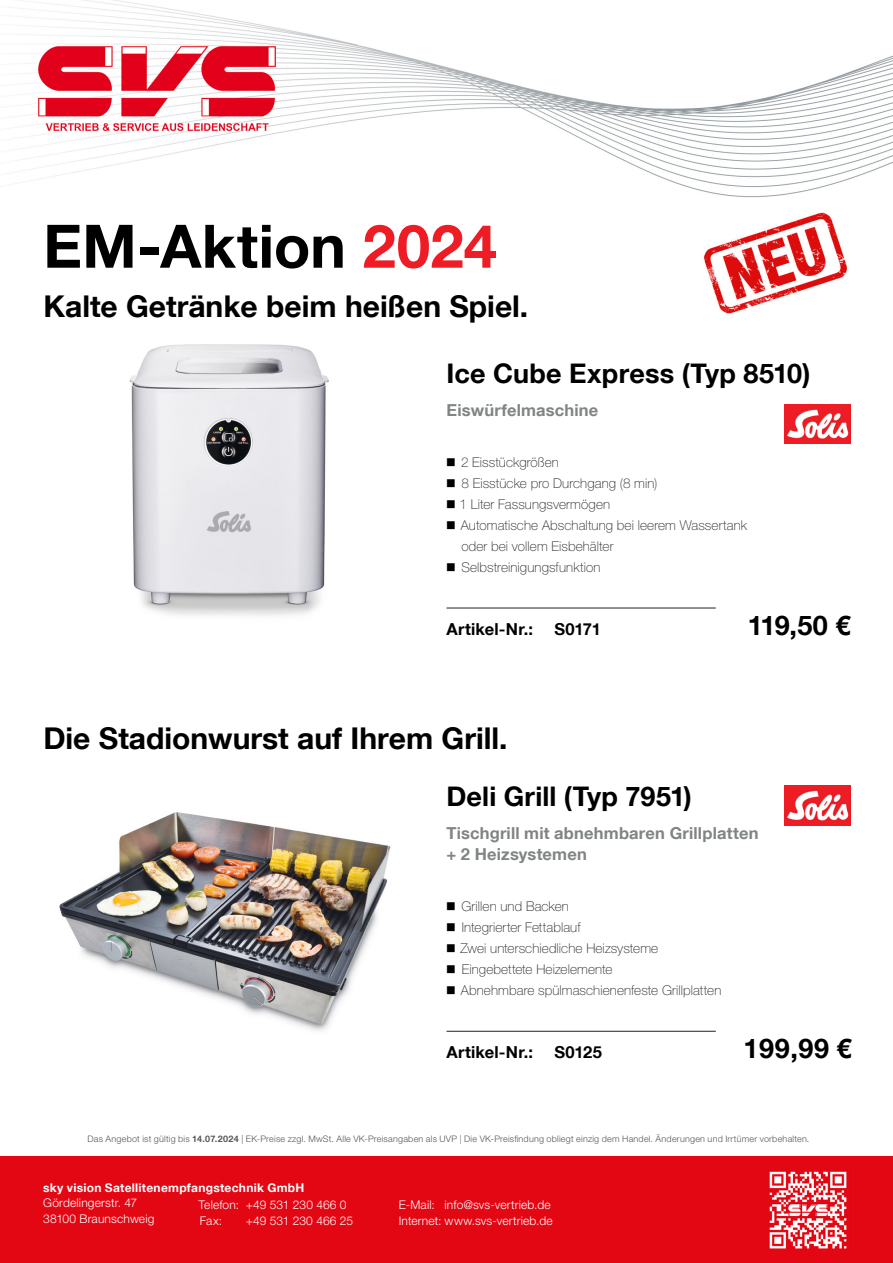
<style>
.page{position:relative;width:893px;height:1263px;background:#fff}
.page>*{position:absolute;margin:0;border:0;box-sizing:border-box;transform-origin:0 0}
.t1{font:700 60px "Helvetica Neue LT Com";color:#000001}
.t2{font:700 30px "Helvetica Neue LT Com";color:#000}
.Überschrift{font:700 27px "Helvetica Neue LT Com";letter-spacing:.005em;color:#000}
.Preise{font:700 27px "Helvetica Neue LT Com";letter-spacing:.02em;color:#000}
.Unterüberschrift{font:700 16.5px/21px "Helvetica Neue LT Com";letter-spacing:.01em;color:#818485}
.Unterüberschrift-2{font:700 16.5px "Helvetica Neue LT Com";letter-spacing:.01em;color:#000001}
.t3{font:100 13.5px/21px "Helvetica Neue";letter-spacing:.01em;color:#231f20}
.t4{font:300 12px/15.8px "Helvetica Neue LT Std";letter-spacing:.015em;color:#fff}
.t5{font:700 12px "Helvetica Neue LT Com";letter-spacing:.025em;color:#fff}
.Kleingeschrieben{font:300 9px "Helvetica Neue LT Std";letter-spacing:.025em;color:#57585a}
.s1{color:#ee1c25}
.s2{font-family:"Minion Pro";font-weight:400;font-size:27px;color:#000}
.s3{font-family:"Helvetica Neue LT Com";font-weight:700}
</style>
<div class="page">
<img style="left:29px;top:0;width:863px;height:198px">
<div style="left:0;top:1157px;width:893px;height:106px;background:#e30613"></div>
<img style="left:769px;top:1171px;width:78px;height:78px">
<img style="left:129px;top:344px;width:200px;height:272px">
<img style="left:59px;top:812px;width:332px;height:219px">
<hr style="left:446px;top:1031px;width:270px;height:1px;background:#231f20">
<hr style="left:446px;top:608px;width:270px;height:1px;background:#231f20">
<img style="left:704px;top:212px;width:143px;height:102px">
<img style="left:784px;top:404px;width:66px;height:40px">
<img style="left:784px;top:785px;width:66px;height:40px">
<p class="t1" style="left:43px;top:208px;width:455px">EM-Aktion <span class="s1">2024</span></p>
<h2 class="t2" style="left:43px;top:287px;width:486px">Kalte Getränke beim heißen Spiel.</h2>
<p class="Überschrift" style="left:446px;top:356px;width:365px">Ice Cube Express (Typ 8510)</p>
<p class="Unterüberschrift" style="left:446px;top:399px;width:153px">Eiswürfelmaschine</p>
<p class="t3" style="left:445px;top:452px;width:115px"><span class="s2">■</span> 2 Eisstückgrößen</p>
<p class="t3" style="left:445px;top:473px;width:214px"><span class="s2">■</span> 8 Eisstücke pro Durchgang (8 min)</p>
<p class="t3" style="left:445px;top:494px;width:166px"><span class="s2">■</span> 1 Liter Fassungsvermögen</p>
<p class="t3" style="left:461px;top:515px;width:287px;text-indent:-16px"><span class="s2">■</span> Automatische Abschaltung bei leerem Wassertank oder bei vollem Eisbehälter</p>
<p class="t3" style="left:445px;top:557px;width:157px"><span class="s2">■</span> Selbstreinigungsfunktion</p>
<p class="Unterüberschrift-2" style="left:446px;top:619px;width:88px">Artikel-Nr.:</p>
<p class="Unterüberschrift-2" style="left:554px;top:619px;width:48px">S0171</p>
<h2 class="t2" style="left:43px;top:719px;width:466px">Die Stadionwurst auf Ihrem Grill.</h2>
<p class="Überschrift" style="left:446px;top:779px;width:247px">Deli Grill (Typ 7951)</p>
<p class="Preise" style="left:748px;top:608px;width:104px">119,50 €</p>
<p class="Unterüberschrift" style="left:446px;top:822px;width:313px">Tischgrill mit abnehmbaren Grillplatten + 2 Heizsystemen</p>
<p class="t3" style="left:445px;top:896px;width:125px"><span class="s2">■</span> Grillen und Backen</p>
<p class="t3" style="left:445px;top:917px;width:137px"><span class="s2">■</span> Integrierter Fettablauf</p>
<p class="t3" style="left:445px;top:938px;width:214px"><span class="s2">■</span> Zwei unterschiedliche Heizsysteme</p>
<p class="t3" style="left:445px;top:959px;width:169px"><span class="s2">■</span> Eingebettete Heizelemente</p>
<p class="t3" style="left:445px;top:980px;width:277px"><span class="s2">■</span> Abnehmbare spülmaschienenfeste Grillplatten</p>
<p class="Unterüberschrift-2" style="left:446px;top:1042px;width:88px">Artikel-Nr.:</p>
<p class="Unterüberschrift-2" style="left:554px;top:1042px;width:49px">S0125</p>
<p class="Preise" style="left:744px;top:1031px;width:109px">199,99 €</p>
<p class="Kleingeschrieben" style="left:87px;top:1133px;width:723px">Das Angebot ist gültig bis <span class="s3">14.07.2024</span> | EK-Preise zzgl. MwSt. Alle VK-Preisangaben als UVP | Die VK-Preisfindung obliegt einzig dem Handel. Änderungen und Irrtümer vorbehalten.</p>
<p class="t5" style="left:43px;top:1180px;width:263px">sky vision Satellitenempfangstechnik GmbH</p>
<p class="t4" style="left:43px;top:1195px;width:113px">Gördelingerstr. 47<br>38100 Braunschweig</p>
<p class="t4" style="left:198px;top:1196px;width:150px">Telefon: +49 531 230 466 0<br>Fax:</p>
<p class="t4" style="left:246px;top:1212px;width:109px">+49 531 230 466 25</p>
<p class="t4" style="left:399px;top:1196px;width:156px">E-Mail: info@svs-vertrieb.de<br>Internet: www.svs-vertrieb.de</p>
</div>
